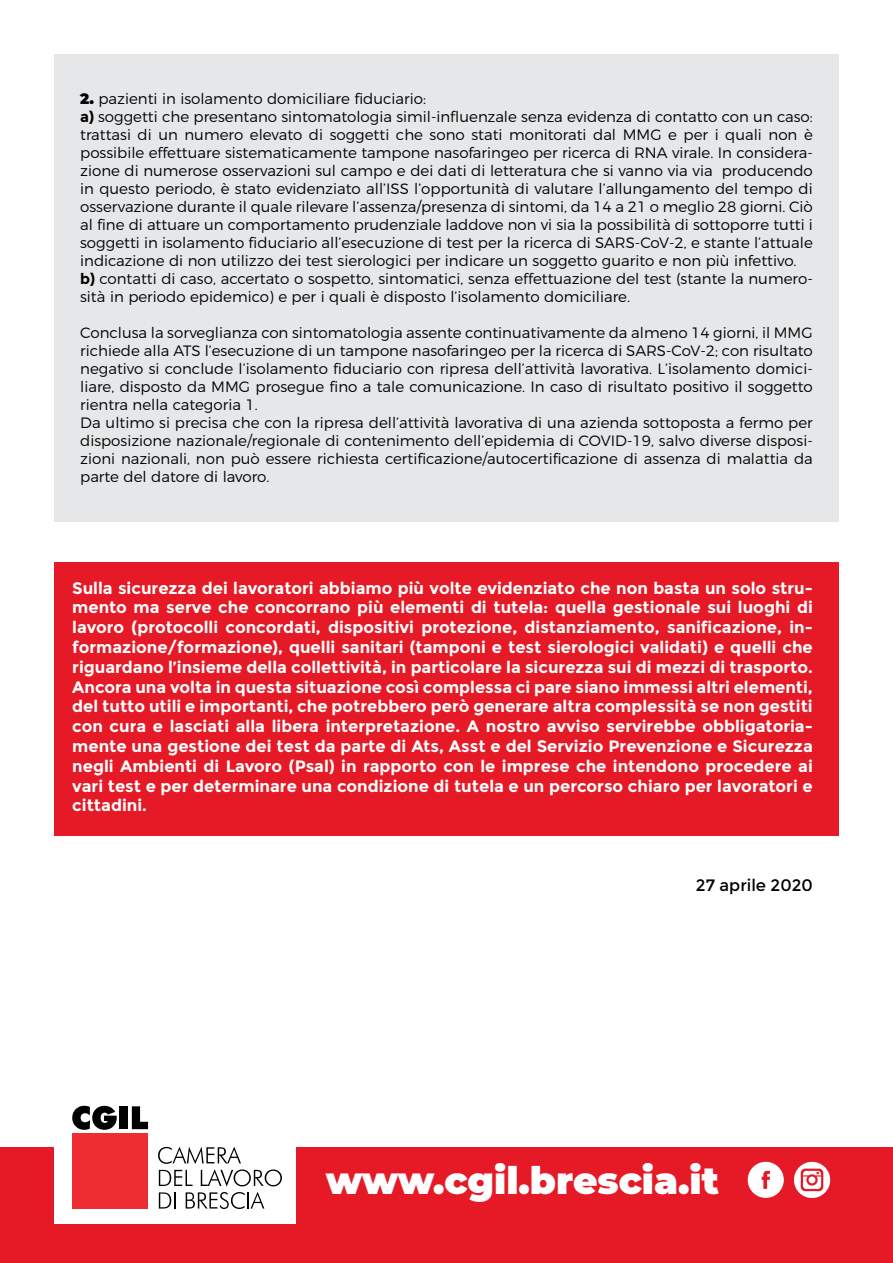
<style>
.page{position:relative;width:893px;height:1263px;background:#fff}
.page>*{position:absolute;margin:0;border:0;box-sizing:border-box;transform-origin:0 0}
.t1{font:55.5px "socialtype";color:#fff}
.t2{font:900 37.5px "Montserrat";color:#fff}
.t3{font:700 16.5px/19.8px "Montserrat";color:#fff;text-align:justify}
.t4{font:16.5px "Montserrat";color:#000}
.t5{font:300 15px/18px "Montserrat";color:#000;text-align:justify}
.s1{font-weight:900}
.s2{font-weight:700}
</style>
<div class="page">
<div style="left:0;top:1148px;width:893px;height:115px;background:#e51a26"></div>
<div style="left:54px;top:1104px;width:241px;height:119px;background:#fff"></div>
<div style="left:73px;top:1133px;width:75px;height:75px;background:#ee2d32"></div>
<svg style="left:72px;top:1106px;width:45px;height:24px"></svg>
<div style="left:119px;top:1106px;width:9px;height:23px;background:#000001"></div>
<svg style="left:132px;top:1106px;width:16px;height:23px"></svg>
<svg style="left:158px;top:1146px;width:124px;height:40px"></svg>
<svg style="left:159px;top:1192px;width:17px;height:16px"></svg>
<svg style="left:186px;top:1192px;width:78px;height:17px"></svg>
<div style="left:54px;top:54px;width:785px;height:467px;background:#e6e7e9"></div>
<div style="left:54px;top:562px;width:785px;height:274px;background:#e51a26"></div>
<p class="t5" style="left:80px;top:89px;width:347px"><span class="s1">2.</span> pazienti in isolamento domiciliare fiduciario:</p>
<p class="t5" style="left:80px;top:107px;width:734px"><span class="s2">a)</span> soggetti che presentano sintomatologia simil-influenzale senza evidenza di contatto con un caso: trattasi di un numero elevato di soggetti che sono stati monitorati dal MMG e per i quali non è possibile effettuare sistematicamente tampone nasofaringeo per ricerca di RNA virale. In considera&shy;zione di numerose osservazioni sul campo e dei dati di letteratura che si vanno via via producendo in questo periodo, è stato evidenziato all’ISS l’opportunità di valutare l’allungamento del tempo di osservazione durante il quale rilevare l’assenza/presenza di sintomi, da 14 a 21 o meglio 28 giorni. Ciò al fine di attuare un comportamento prudenziale laddove non vi sia la possibilità di sottoporre tutti i soggetti in isolamento fiduciario all’esecuzione di test per la ricerca di SARS-CoV-2, e stante l’attuale indicazione di non utilizzo dei test sierologici per indicare un soggetto guarito e non più infettivo.</p>
<p class="t5" style="left:80px;top:269px;width:734px"><span class="s2">b)</span> contatti di caso, accertato o sospetto, sintomatici, senza effettuazione del test (stante la numero&shy;sità in periodo epidemico) e per i quali è disposto l’isolamento domiciliare.</p>
<p class="t5" style="left:80px;top:323px;width:734px">Conclusa la sorveglianza con sintomatologia assente continuativamente da almeno 14 giorni, il MMG richiede alla ATS l’esecuzione di un tampone nasofaringeo per la ricerca di SARS-CoV-2; con risultato negativo si conclude l’isolamento fiduciario con ripresa dell’attività lavorativa. L’isolamento domici&shy;liare, disposto da MMG prosegue fino a tale comunicazione. In caso di risultato positivo il soggetto rientra nella categoria 1.</p>
<p class="t5" style="left:80px;top:413px;width:734px">Da ultimo si precisa che con la ripresa dell’attività lavorativa di una azienda sottoposta a fermo per disposizione nazionale/regionale di contenimento dell’epidemia di COVID-19, salvo diverse disposi&shy;zioni nazionali, non può essere richiesta certificazione/autocertificazione di assenza di malattia da parte del datore di lavoro.</p>
<p class="t3" style="left:72px;top:578px;width:742px">Sulla sicurezza dei lavoratori abbiamo più volte evidenziato che non basta un solo stru&shy;mento ma serve che concorrano più elementi di tutela: quella gestionale sui luoghi di lavoro (protocolli concordati, dispositivi protezione, distanziamento, sanificazione, in&shy;formazione/formazione), quelli sanitari (tamponi e test sierologici validati) e quelli che riguardano l’insieme della collettività, in particolare la sicurezza sui di mezzi di trasporto.</p>
<p class="t3" style="left:72px;top:677px;width:742px">Ancora una volta in questa situazione così complessa ci pare siano immessi altri elementi, del tutto utili e importanti, che potrebbero però generare altra complessità se non gestiti con cura e lasciati alla libera interpretazione. A nostro avviso servirebbe obbligatoria&shy;mente una gestione dei test da parte di Ats, Asst e del Servizio Prevenzione e Sicurezza negli Ambienti di Lavoro (Psal) in rapporto con le imprese che intendono procedere ai vari test e per determinare una condizione di tutela e un percorso chiaro per lavoratori e cittadini.</p>
<p class="t4" style="left:696px;top:875px;width:118px">27 aprile 2020</p>
<p class="t2" style="left:326px;top:1152px;width:395px">www.cgil.brescia.it</p>
<p class="t1" style="left:742px;top:1148px;width:94px">BV</p>
</div>
